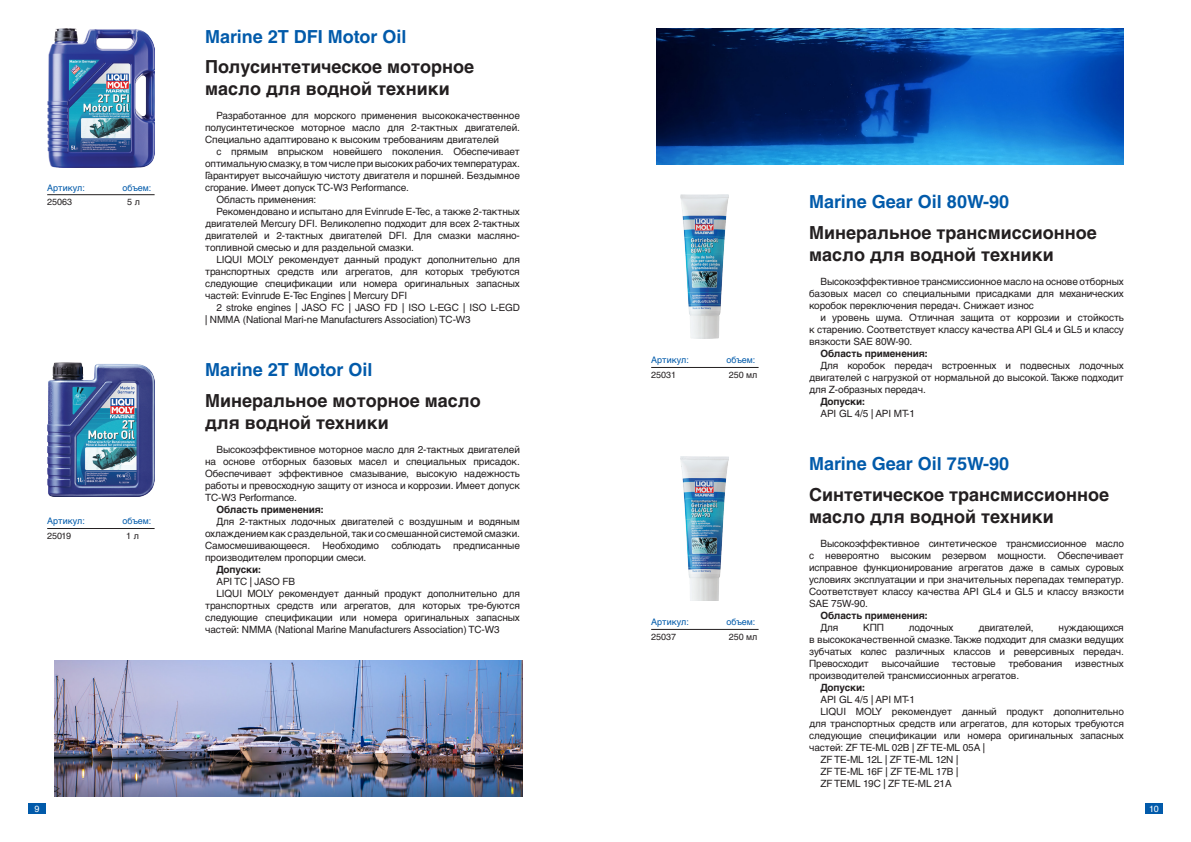
<style>
.page{position:relative;width:1191px;height:842px;background:#fff}
.page>*{position:absolute;margin:0;border:0;box-sizing:border-box;transform-origin:0 0}
.t1{font:700 18px/21.6px "Helvetica C";color:#231f20}
.t2{font:700 18px "Helvetica C";color:#015aaa}
.t3{font:10px/12px "Helvetica C";letter-spacing:-.01em;color:#231f20}
.t4{font:700 10px "Helvetica C";letter-spacing:-.01em;color:#231f20}
.t5{font:9px "Helvetica C";color:#015aaa}
.t6{font:9px "Helvetica C";color:#231f20}
.t7{font:9px "Helvetica C";color:#fff}
</style>
<div class="page">
<div style="left:28px;top:803px;width:17px;height:11px;background:#015aaa"></div>
<div style="left:1145px;top:803px;width:17px;height:11px;background:#015aaa"></div>
<hr style="left:47px;top:194px;width:108px;height:1px;background:#231f20">
<img style="left:47px;top:362px;width:107px;height:135px">
<hr style="left:47px;top:528px;width:108px;height:1px;background:#231f20">
<img style="left:47px;top:28px;width:108px;height:139px">
<img style="left:54px;top:660px;width:468px;height:136px">
<hr style="left:651px;top:367px;width:107px;height:1px;background:#231f20">
<hr style="left:651px;top:629px;width:107px;height:1px;background:#231f20">
<img style="left:681px;top:194px;width:48px;height:145px">
<img style="left:681px;top:456px;width:48px;height:145px">
<img style="left:656px;top:28px;width:467px;height:136px">
<p class="t5" style="left:47px;top:182px;width:39px">Артикул:</p>
<p class="t5" style="left:122px;top:182px;width:31px">объем:</p>
<p class="t6" style="left:47px;top:197px;width:27px">25063</p>
<p class="t6" style="left:127px;top:197px;width:14px">5 л</p>
<p class="t5" style="left:47px;top:516px;width:39px">Артикул:</p>
<p class="t5" style="left:122px;top:516px;width:31px">объем:</p>
<p class="t6" style="left:47px;top:531px;width:25px">25019</p>
<p class="t6" style="left:126px;top:531px;width:14px">1 л</p>
<p class="t2" style="left:205px;top:26px;width:203px">Marine 2T DFI Motor Oil</p>
<p class="t1" style="left:205px;top:56px;width:271px">Полусинтетическое моторное масло для водной техники</p>
<p class="t3" style="left:205px;top:110px;width:316px;text-indent:11px">Разработанное для морского применения высококачественное полусинтетическое моторное масло для 2-тактных двигателей.<br>Специально адаптировано к высоким требованиям двигателей</p>
<p class="t3" style="left:205px;top:146px;width:316px;text-indent:11px">с прямым впрыском новейшего поколения. Обеспечивает оптимальнуюсмазку,втомчислепривысокихрабочих температурах.<br>Гарантирует высочайшую чистоту двигателя и поршней. Бездымное сгорание. Имеет допуск TC-W3 Performance.</p>
<p class="t3" style="left:216px;top:194px;width:101px">Область применения:</p>
<p class="t3" style="left:205px;top:206px;width:316px;text-align:justify;text-indent:11px">Рекомендовано и испытано для Evinrude E-Tec, а также 2-тактных двигателей Mercury DFI. Великолепно подходит для всех 2-тактных двигателей и 2-тактных двигателей DFI. Для смазки масляно&shy;топливной смесью и для раздельной смазки.</p>
<p class="t3" style="left:205px;top:254px;width:316px;text-align:justify;text-indent:11px">LIQUI MOLY рекомендует данный продукт дополнительно для транспортных средств или агрегатов, для которых требуются следующие спецификации или номера оригинальных запасных частей: Evinrude E-Tec Engines | Mercury DFI</p>
<p class="t3" style="left:205px;top:302px;width:316px;text-indent:11px">2 stroke engines | JASO FC | JASO FD | ISO L-EGC | ISO L-EGD | NMMA (National Mari-ne Manufacturers Association) TC-W3</p>
<p class="t2" style="left:205px;top:360px;width:169px">Marine 2T Motor Oil</p>
<p class="t1" style="left:205px;top:390px;width:277px">Минеральное моторное масло для водной техники</p>
<p class="t3" style="left:205px;top:443px;width:316px;text-indent:11px">Высокоэффективное моторное масло для 2-тактных двигателей на основе отборных базовых масел и специальных присадок.<br>Обеспечивает эффективное смазывание, высокую надежность работы и превосходную защиту от износа и коррозии. Имеет допуск TC-W3 Performance.</p>
<p class="t4" style="left:216px;top:504px;width:109px">Область применения:</p>
<p class="t3" style="left:205px;top:515px;width:316px;text-indent:11px">Для 2-тактных лодочных двигателей с воздушным и водяным охлаждениемкаксраздельной,такисосмешаннойсистемойсмазки.<br>Самосмешивающееся.</p>
<p class="t3" style="left:205px;top:539px;width:316px;text-indent:117px">Необходимо соблюдать предписанные производителем пропорции смеси.</p>
<p class="t4" style="left:216px;top:564px;width:46px">Допуски:</p>
<p class="t3" style="left:216px;top:575px;width:80px">API TC | JASO FB</p>
<p class="t3" style="left:205px;top:587px;width:316px;text-align:justify;text-indent:11px">LIQUI MOLY рекомендует данный продукт дополнительно для транспортных средств или агрегатов, для которых тре-буются следующие спецификации или номера оригинальных запасных частей: NMMA (National Marine Manufacturers Association) TC-W3</p>
<p class="t5" style="left:651px;top:355px;width:39px">Артикул:</p>
<p class="t5" style="left:726px;top:355px;width:31px">объем:</p>
<p class="t6" style="left:651px;top:370px;width:27px">25031</p>
<p class="t6" style="left:729px;top:370px;width:30px">250 мл</p>
<p class="t5" style="left:651px;top:617px;width:39px">Артикул:</p>
<p class="t5" style="left:726px;top:617px;width:31px">объем:</p>
<p class="t6" style="left:651px;top:632px;width:27px">25037</p>
<p class="t6" style="left:729px;top:632px;width:30px">250 мл</p>
<p class="t2" style="left:809px;top:192px;width:201px">Marine Gear Oil 80W-90</p>
<p class="t1" style="left:809px;top:222px;width:289px">Минеральное трансмиссионное масло для водной техники</p>
<p class="t3" style="left:809px;top:275px;width:316px;text-align:justify;text-indent:11px">Высокоэффективное трансмиссионное масло на основе отборных базовых масел со специальными присадками для механических коробок переключения передач. Снижает износ</p>
<p class="t3" style="left:809px;top:311px;width:316px;text-align:justify;text-indent:11px">и уровень шума. Отличная защита от коррозии и стойкость к старению. Соответствует классу качества API GL4 и GL5 и классу вязкости SAE 80W-90.</p>
<p class="t4" style="left:820px;top:348px;width:109px">Область применения:</p>
<p class="t3" style="left:809px;top:359px;width:316px;text-align:justify;text-indent:11px">Для коробок передач встроенных и подвесных лодочных двигателей с нагрузкой от нормальной до высокой. Также подходит для Z-образных передач.</p>
<p class="t4" style="left:820px;top:396px;width:46px">Допуски:</p>
<p class="t3" style="left:820px;top:407px;width:96px">API GL 4/5 | API MT-1</p>
<p class="t2" style="left:809px;top:454px;width:201px">Marine Gear Oil 75W-90</p>
<p class="t1" style="left:809px;top:484px;width:301px">Синтетическое трансмиссионное масло для водной техники</p>
<p class="t3" style="left:809px;top:537px;width:316px;text-indent:11px">Высокоэффективное синтетическое трансмиссионное масло с невероятно высоким резервом мощности.</p>
<p class="t3" style="left:809px;top:549px;width:316px;text-indent:248px">Обеспечивает исправное функционирование агрегатов даже в самых суровых условиях эксплуатации и при значительных перепадах температур.<br>Соответствует классу качества API GL4 и GL5 и классу вязкости SAE 75W-90.</p>
<p class="t4" style="left:820px;top:609px;width:109px">Область применения:</p>
<p class="t3" style="left:820px;top:621px;width:19px">Для</p>
<p class="t3" style="left:863px;top:621px;width:22px">КПП</p>
<p class="t3" style="left:909px;top:621px;width:46px">лодочных</p>
<p class="t3" style="left:978px;top:621px;width:57px">двигателей,</p>
<p class="t3" style="left:809px;top:621px;width:316px;text-indent:249px">нуждающихся в высококачественной смазке. Также подходит для смазки ведущих зубчатых колес различных классов и реверсивных передач.<br>Превосходит</p>
<p class="t3" style="left:881px;top:657px;width:59px">высочайшие</p>
<p class="t3" style="left:952px;top:657px;width:45px">тестовые</p>
<p class="t3" style="left:1008px;top:657px;width:56px">требования</p>
<p class="t3" style="left:1075px;top:657px;width:50px">известных</p>
<p class="t3" style="left:809px;top:669px;width:210px">производителей трансмиссионных агрегатов.</p>
<p class="t4" style="left:820px;top:681px;width:46px">Допуски:</p>
<p class="t3" style="left:820px;top:693px;width:96px">API GL 4/5 | API MT-1</p>
<p class="t3" style="left:809px;top:705px;width:316px;text-align:justify;text-indent:11px">LIQUI MOLY рекомендует данный продукт дополнительно для транспортных средств или агрегатов, для которых требуются следующие спецификации или номера оригинальных запасных частей: ZF TE-ML 02B | ZF TE-ML 05A |</p>
<p class="t3" style="left:820px;top:753px;width:139px">ZF TE-ML 12L | ZF TE-ML 12N |</p>
<p class="t3" style="left:820px;top:765px;width:139px">ZF TE-ML 16F | ZF TE-ML 17B |</p>
<p class="t3" style="left:820px;top:777px;width:133px">ZF TEML 19C | ZF TE-ML 21A</p>
<p class="t7" style="left:34px;top:803px;width:7px">9</p>
<p class="t7" style="left:1149px;top:803px;width:11px">10</p>
</div>
